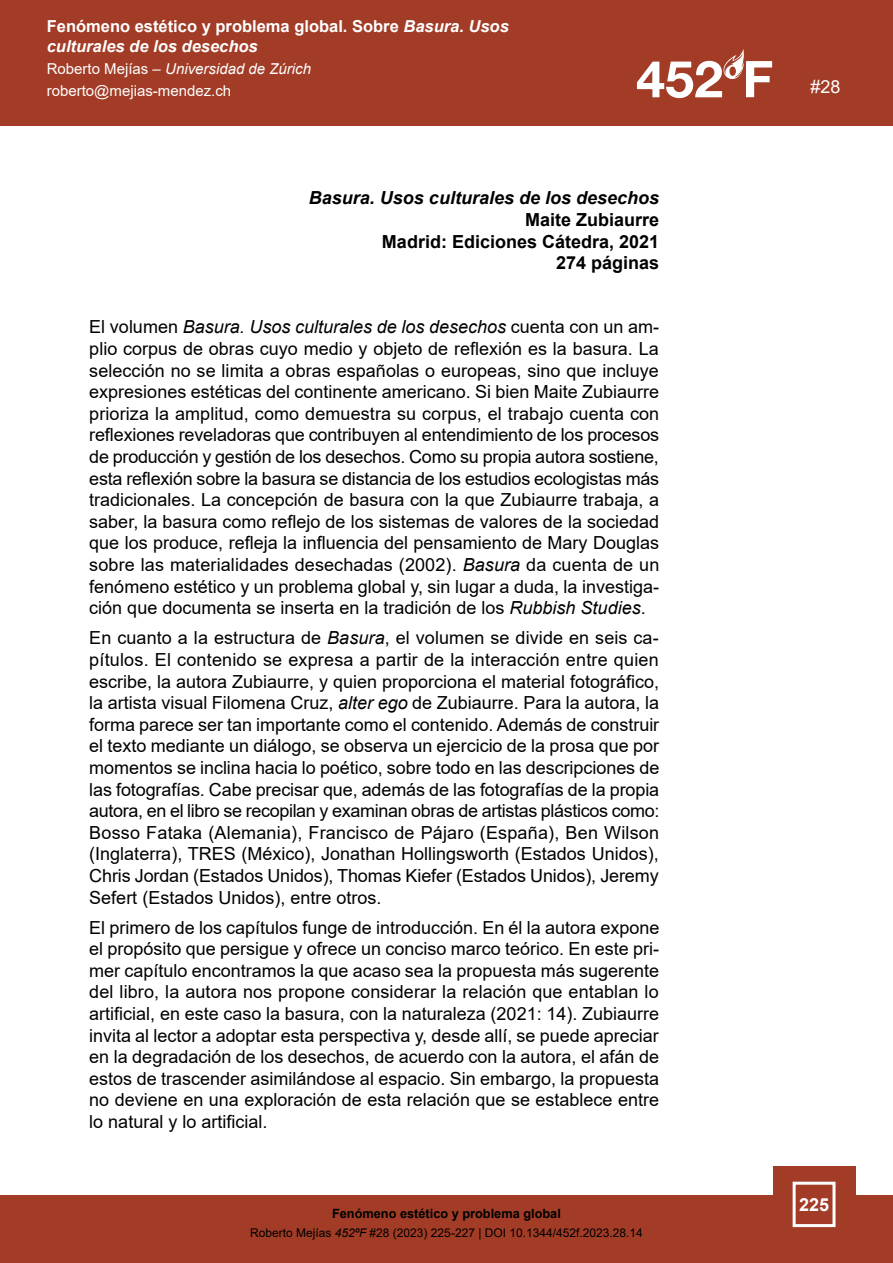
<style>
.page{position:relative;width:893px;height:1263px;background:#fff}
.page>*{position:absolute;margin:0;border:0;box-sizing:border-box;transform-origin:0 0}
.t1{font:18px/21.6px "Arial";color:#000;text-align:justify}
.t2{font:700 18px/21.6px "Arial";color:#000;text-align:right}
.t3{font:italic 700 18px "Arial";color:#000}
.t4{font:18px "Arial";color:#fff}
.t5{font:700 18px "Arial";color:#fff}
.t6{font:700 16.5px/19.8px "Arial";color:#fff}
.t7{font:15px/22.2px "Arial";color:#fff}
.t8{font:700 12.75px "Arial";color:#000}
.t9{font:12px "Arial";color:#000}
.s1{font-style:italic}
</style>
<div class="page">
<div style="left:0;top:0;width:893px;height:125px;background:#a23c26"></div>
<div style="left:0;top:1196px;width:893px;height:67px;background:#a23c26"></div>
<svg style="left:637px;top:49px;width:135px;height:49px"></svg>
<div style="left:773px;top:1166px;width:82px;height:72px;background:#a23c26"></div>
<div style="left:793px;top:1182px;width:42px;height:45px;border:3px solid #fff"></div>
<p class="t6" style="left:47px;top:16px;width:464px">Fenómeno estético y problema global. Sobre <span class="s1">Basura. Usos culturales de los desechos</span></p>
<p class="t7" style="left:47px;top:57px;width:266px">Roberto Mejías – <span class="s1">Universidad de Zúrich </span>roberto@mejias-mendez.ch</p>
<p class="t3" style="left:309px;top:186px;width:352px">Basura. Usos culturales de los desechos</p>
<p class="t2" style="left:382px;top:209px;width:279px">Maite Zubiaurre<br>Madrid: Ediciones Cátedra, 2021<br>274 páginas</p>
<p class="t1" style="left:89px;top:316px;width:572px">El volumen <span class="s1">Basura. Usos culturales de los desechos</span> cuenta con un am&shy;plio corpus de obras cuyo medio y objeto de reflexión es la basura. La selección no se limita a obras españolas o europeas, sino que incluye expresiones estéticas del continente americano. Si bien Maite Zubiaurre prioriza la amplitud, como demuestra su corpus, el trabajo cuenta con reflexiones reveladoras que contribuyen al entendimiento de los procesos de producción y gestión de los desechos. Como su propia autora sostiene, esta reflexión sobre la basura se distancia de los estudios ecologistas más tradicionales. La concepción de basura con la que Zubiaurre trabaja, a saber, la basura como reflejo de los sistemas de valores de la sociedad que los produce, refleja la influencia del pensamiento de Mary Douglas sobre las materialidades desechadas (2002). <span class="s1">Basura</span> da cuenta de un fenómeno estético y un problema global y, sin lugar a duda, la investiga&shy;ción que documenta se inserta en la tradición de los <span class="s1">Rubbish Studies</span>.</p>
<p class="t1" style="left:89px;top:627px;width:572px">En cuanto a la estructura de <span class="s1">Basura</span>, el volumen se divide en seis ca&shy;pítulos. El contenido se expresa a partir de la interacción entre quien escribe, la autora Zubiaurre, y quien proporciona el material fotográfico, la artista visual Filomena Cruz, <span class="s1">alter ego</span> de Zubiaurre. Para la autora, la forma parece ser tan importante como el contenido. Además de construir el texto mediante un diálogo, se observa un ejercicio de la prosa que por momentos se inclina hacia lo poético, sobre todo en las descripciones de las fotografías. Cabe precisar que, además de las fotografías de la propia autora, en el libro se recopilan y examinan obras de artistas plásticos como:<br>Bosso Fataka (Alemania), Francisco de Pájaro (España), Ben Wilson (Inglaterra), TRES (México), Jonathan Hollingsworth (Estados Unidos), Chris Jordan (Estados Unidos), Thomas Kiefer (Estados Unidos), Jeremy Sefert (Estados Unidos), entre otros.</p>
<p class="t1" style="left:89px;top:916px;width:572px">El primero de los capítulos funge de introducción. En él la autora expone el propósito que persigue y ofrece un conciso marco teórico. En este pri&shy;mer capítulo encontramos la que acaso sea la propuesta más sugerente del libro, la autora nos propone considerar la relación que entablan lo artificial, en este caso la basura, con la naturaleza (2021: 14). Zubiaurre invita al lector a adoptar esta perspectiva y, desde allí, se puede apreciar en la degradación de los desechos, de acuerdo con la autora, el afán de estos de trascender asimilándose al espacio. Sin embargo, la propuesta no deviene en una exploración de esta relación que se establece entre lo natural y lo artificial.</p>
<p class="t8" style="left:332px;top:1204px;width:230px">Fenómeno estético y problema global</p>
<p class="t9" style="left:250px;top:1224px;width:394px">Roberto Mejías <span class="s1">452ºF</span> #28 (2023) 225-227 | DOI 10.1344/452f.2023.28.14</p>
<p class="t4" style="left:810px;top:74px;width:32px">#28</p>
<p class="t5" style="left:799px;top:1191px;width:32px">225</p>
</div>
